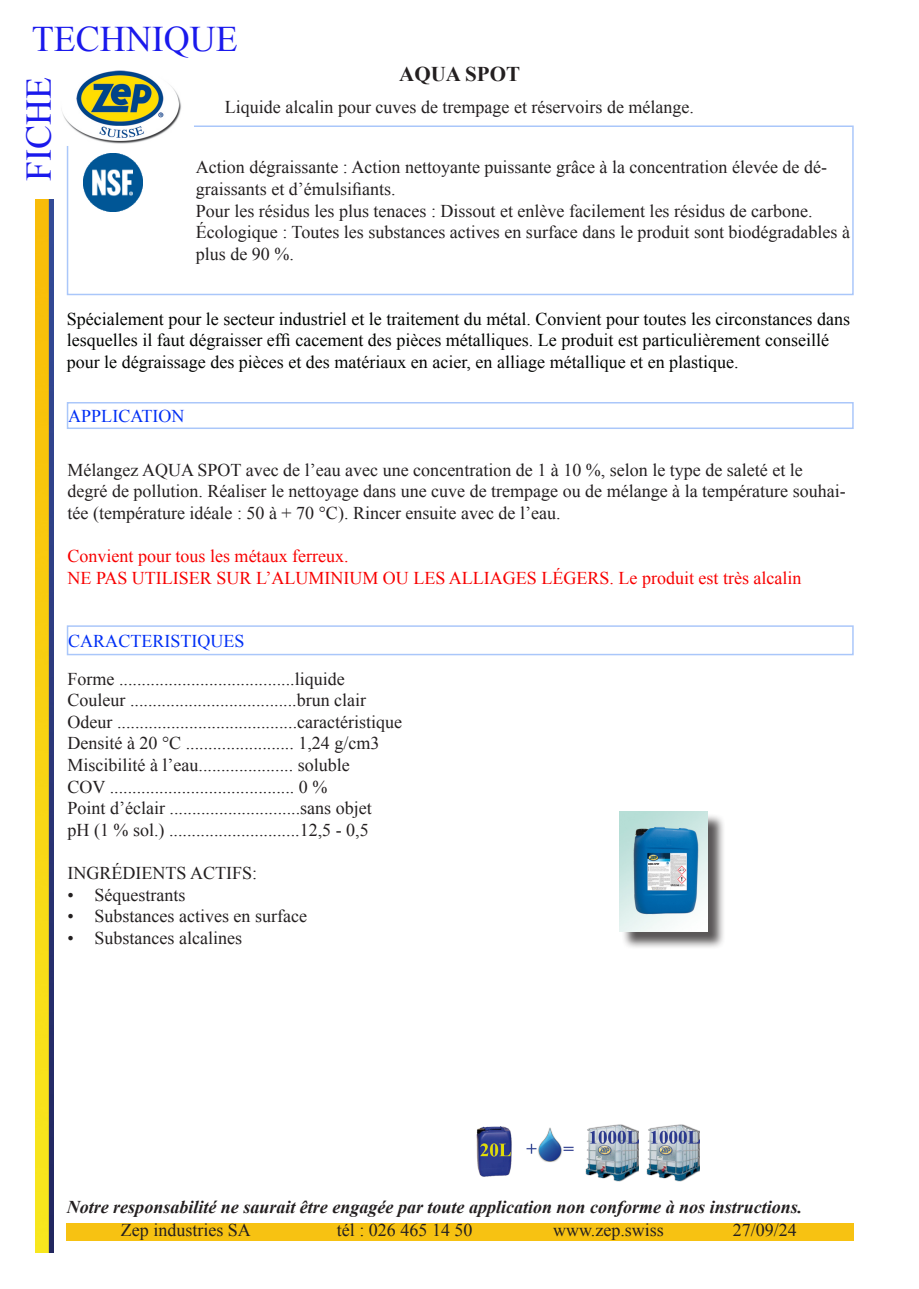
<style>
.page{position:relative;width:919px;height:1289px;background:#fff}
.page>*{position:absolute;margin:0;border:0;box-sizing:border-box;transform-origin:0 0}
.t1{font:36px "Times New Roman";color:#1a19ec}
.t2{font:700 21px "Times New Roman";color:#231f20}
.t3{font:18px/21.6px "Times New Roman";color:#231f20}
.t4{font:18px "Times New Roman";color:#000300}
.t5{font:18px "Times New Roman";color:#f80000}
.t6{font:italic 700 18px "Times New Roman";color:#231f20}
.t7{font:18px "Times New Roman";color:#002ff5}
</style>
<div class="page">
<div style="left:67px;top:1223px;width:787px;height:17px;background:#f7c212"></div>
<div style="left:67px;top:402px;width:786px;height:27px;border:2px solid #aac7fa"></div>
<div style="left:67px;top:625px;width:786px;height:30px;border:2px solid #aac7fa"></div>
<div style="left:67px;top:125px;width:786px;height:170px;border:2px solid #aac7fa"></div>
<img style="left:84px;top:153px;width:58px;height:59px">
<div style="left:621px;top:813px;width:105px;height:137px;background:#231f20;opacity:.75"></div>
<img style="left:619px;top:811px;width:88px;height:120px">
<img style="left:585px;top:1124px;width:53px;height:58px">
<img style="left:476px;top:1126px;width:36px;height:51px">
<img style="left:526px;top:1127px;width:48px;height:35px">
<img style="left:646px;top:1124px;width:53px;height:58px">
<img style="left:62px;top:70px;width:132px;height:76px">
<img style="left:35px;top:200px;width:19px;height:1052px">
<p class="t1" style="left:32px;top:15px;width:207px">TECHNIQUE</p>
<p class="t1" style="left:15px;top:181px;width:106px;rotate:-90deg">FICHE</p>
<p class="t2" style="left:399px;top:59px;width:122px">AQUA SPOT</p>
<p class="t3" style="left:225px;top:95px;width:470px">Liquide alcalin pour cuves de trempage et réservoirs de mélange.</p>
<p class="t3" style="left:196px;top:156px;width:632px">Action dégraissante : Action nettoyante puissante grâce à la concentration élevée de dé&shy;graissants et d’émulsifiants.</p>
<p class="t3" style="left:196px;top:199px;width:618px">Pour les résidus les plus tenaces : Dissout et enlève facilement les résidus de carbone.</p>
<p class="t3" style="left:196px;top:221px;width:655px">Écologique : Toutes les substances actives en surface dans le produit sont biodégradables à plus de 90 %.</p>
<p class="t4" style="left:67px;top:306px;width:784px">Spécialement pour le secteur industriel et le traitement du métal. Convient pour toutes les circonstances dans</p>
<p class="t4" style="left:67px;top:328px;width:763px">lesquelles il faut dégraisser effi cacement des pièces métalliques. Le produit est particulièrement conseillé</p>
<p class="t4" style="left:67px;top:350px;width:673px">pour le dégraissage des pièces et des matériaux en acier, en alliage métallique et en plastique.</p>
<p class="t7" style="left:68px;top:403px;width:118px">APPLICATION</p>
<p class="t3" style="left:68px;top:459px;width:736px">Mélangez AQUA SPOT avec de l’eau avec une concentration de 1 à 10 %, selon le type de saleté et le</p>
<p class="t3" style="left:68px;top:480px;width:779px">degré de pollution. Réaliser le nettoyage dans une cuve de trempage ou de mélange à la température souhai&shy;tée (température idéale : 50 à + 70 °C). Rincer ensuite avec de l’eau.</p>
<p class="t5" style="left:68px;top:544px;width:282px">Convient pour tous les métaux ferreux.</p>
<p class="t5" style="left:68px;top:565px;width:735px">NE PAS UTILISER SUR L’ALUMINIUM OU LES ALLIAGES LÉGERS. Le produit est très alcalin</p>
<p class="t7" style="left:68px;top:628px;width:178px">CARACTERISTIQUES</p>
<p class="t3" style="left:68px;top:667px;width:279px">Forme .......................................liquide</p>
<p class="t3" style="left:68px;top:689px;width:300px">Couleur .....................................brun clair</p>
<p class="t3" style="left:68px;top:710px;width:336px">Odeur ........................................caractéristique</p>
<p class="t3" style="left:68px;top:732px;width:313px">Densité à 20 °C ........................ 1,24 g/cm3</p>
<p class="t3" style="left:68px;top:753px;width:283px">Miscibilité à l’eau..................... soluble</p>
<p class="t3" style="left:68px;top:775px;width:261px">COV ......................................... 0 %</p>
<p class="t3" style="left:68px;top:797px;width:305px">Point d’éclair .............................sans objet</p>
<p class="t3" style="left:68px;top:818px;width:302px">pH (1 % sol.) .............................12,5 - 0,5</p>
<p class="t3" style="left:68px;top:861px;width:191px">INGRÉDIENTS ACTIFS:</p>
<p class="t3" style="left:68px;top:883px;width:119px">• Séquestrants</p>
<p class="t3" style="left:68px;top:905px;width:241px">• Substances actives en surface</p>
<p class="t3" style="left:68px;top:926px;width:176px">• Substances alcalines</p>
<p class="t6" style="left:67px;top:1194px;width:737px">Notre responsabilité ne saurait être engagée par toute application non conforme à nos instructions.</p>
<p class="t3" style="left:732px;top:1218px;width:66px">27/09/24</p>
<p class="t3" style="left:121px;top:1218px;width:131px">Zep industries SA</p>
<p class="t3" style="left:337px;top:1218px;width:137px">tél : 026 465 14 50</p>
<p class="t3" style="left:553px;top:1218px;width:112px">www.zep.swiss</p>
</div>
